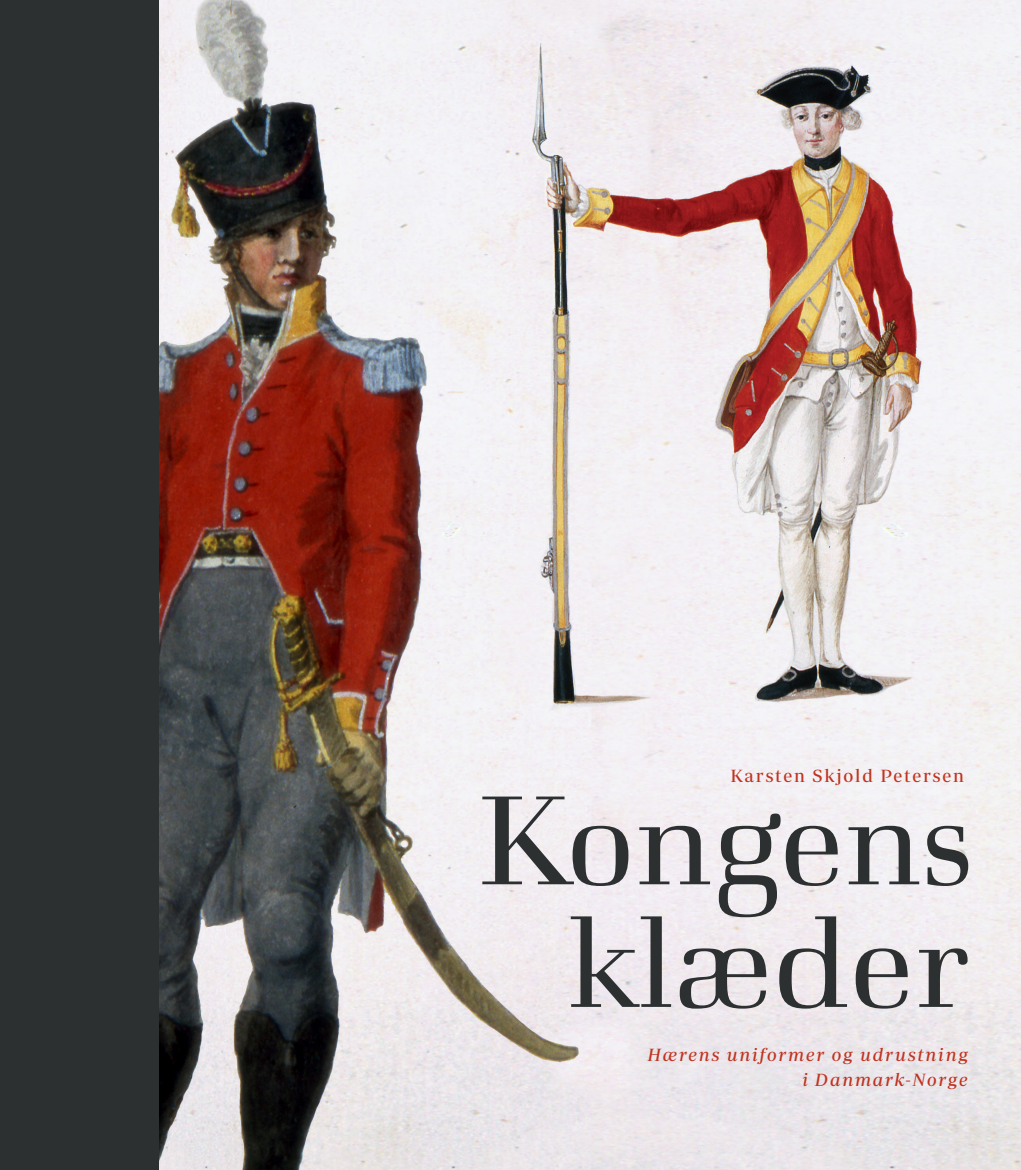
<style>
.page{position:relative;width:1021px;height:1170px;background:#fff}
.page>*{position:absolute;margin:0;border:0;box-sizing:border-box;transform-origin:0 0}
.t1{font:132.9px "De Archie";color:#2d3031}
.t2{font:italic 18px "Periodico Display";letter-spacing:.1em;color:#c03320}
.t3{font:18px "Periodico Display";letter-spacing:.1em;color:#c03320}
</style>
<div class="page">
<img style="left:801px;top:15px;width:219px;height:767px">
<img style="left:159px;top:0;width:642px;height:1169px">
<div style="left:0;top:0;width:159px;height:1169px;background:#2d3031"></div>
<p class="t3" style="left:730px;top:765px;width:235px">Karsten Skjold Petersen</p>
<p class="t1" style="left:479px;top:759px;width:495px">Kongens</p>
<p class="t1" style="left:566px;top:882px;width:403px">klæder</p>
<p class="t2" style="left:648px;top:1044px;width:321px">Hærens uniformer og udrustning</p>
<p class="t2" style="left:802px;top:1069px;width:167px">i Danmark-Norge</p>
</div>
